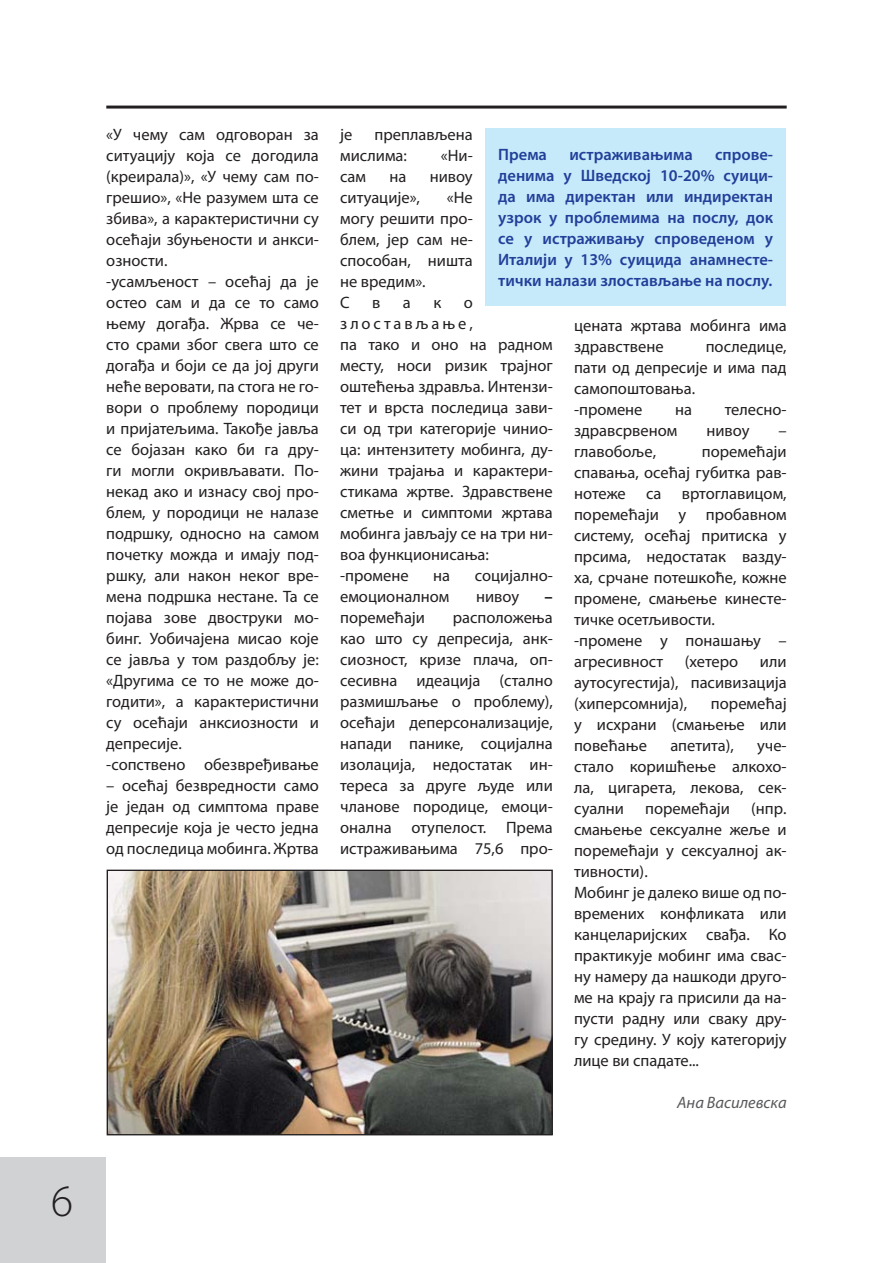
<style>
.page{position:relative;width:893px;height:1263px;background:#fff}
.page>*{position:absolute;margin:0;border:0;box-sizing:border-box;transform-origin:0 0}
.t1{font:300 45px "Myriad Pro";color:#231f20}
.t2{font:16.5px/21px "Myriad Pro";color:#231f20}
.t3{font:600 16.5px/21px "Myriad Pro";color:#223f99;text-align:justify}
.t4{font:italic 16.5px "Myriad Pro";color:#57585a}
.t5{font:700 16.5px "Myriad Pro";color:#231f20}
</style>
<div class="page">
<img style="left:109px;top:872px;width:442px;height:261px">
<div style="left:107px;top:870px;width:446px;height:265px;border:1px solid #231f20"></div>
<div style="left:485px;top:128px;width:301px;height:177px;background:#c6eafa"></div>
<div style="left:0;top:1157px;width:106px;height:106px;background:#d1d2d4"></div>
<hr style="left:106px;top:106px;width:681px;height:3px;background:#231f20">
<h1 class="t1" style="left:51px;top:1176px;width:23px">6</h1>
<p class="t2" style="left:106px;top:124px;width:214px">«У чему сам одговоран за ситуацију која се догодила (креирала)», «У чему сам по&shy;грешио», «Не разумем шта се збива», а карактеристични су осећаји збуњености и анкси&shy;озности.<br>-усамљеност – осећај да је остео сам и да се то само њему догађа. Жрва се че&shy;сто срами због свега што се догађа и боји се да јој други неће веровати, па стога не го&shy;вори о проблему породици и пријатељима. Такође јавља се бојазан како би га дру&shy;ги могли окривљавати. По&shy;некад ако и изнасу свој про&shy;блем, у породици не налазе подршку, односно на самом почетку можда и имају под&shy;ршку, али након неког вре&shy;мена подршка нестане. Та се појава зове двоструки мо&shy;бинг. Уобичајена мисао које се јавља у том раздобљу је: «Другима се то не може до&shy;годити», а карактеристични су осећаји анксиозности и депресије.<br>-сопствено обезвређивање</p>
<p class="t2" style="left:106px;top:775px;width:214px;text-align:justify">– осећај безвредности само је један од симптома праве депресије која је често једна од последица мобинга. Жртва</p>
<p class="t2" style="left:340px;top:124px;width:14px">је</p>
<p class="t2" style="left:340px;top:124px;width:134px;text-indent:34px">преплављена мислима:</p>
<p class="t3" style="left:498px;top:144px;width:50px">Према</p>
<p class="t3" style="left:569px;top:144px;width:125px">истраживањима</p>
<p class="t2" style="left:441px;top:145px;width:33px">«Ни-</p>
<p class="t3" style="left:498px;top:144px;width:276px;text-indent:217px">спрове&shy;денима у Шведској 10-20% суици&shy;да има директан или индиректан узрок у проблемима на послу, док се у истраживању спроведеном у Италији у 13% суицида анамнесте&shy;тички налази злостављање на послу.</p>
<p class="t2" style="left:340px;top:166px;width:27px">сам</p>
<p class="t2" style="left:389px;top:166px;width:18px">на</p>
<p class="t2" style="left:430px;top:166px;width:45px">нивоу</p>
<p class="t2" style="left:340px;top:187px;width:81px">ситуације»,</p>
<p class="t2" style="left:340px;top:187px;width:134px;text-indent:107px">«Не могу решити про&shy;блем, јер сам не&shy;способан, ништа не вредим».<br>С</p>
<p class="t2" style="left:340px;top:292px;width:214px;text-indent:123px">о злостављање,<br>па тако и оно на радном месту, носи ризик трајног оштећења здравља. Интензи&shy;тет и врста последица зави&shy;си од три категорије чинио&shy;ца: интензитету мобинга, ду&shy;жини трајања и карактери&shy;стикама жртве. Здравствене сметње и симптоми жртава мобинга јављају се на три ни&shy;воа функционисања: -промене</p>
<p class="t2" style="left:372px;top:292px;width:10px">в</p>
<p class="t2" style="left:403px;top:292px;width:9px">а</p>
<p class="t2" style="left:433px;top:292px;width:9px">к</p>
<p class="t2" style="left:574px;top:315px;width:214px">цената жртава мобинга има здравствене</p>
<p class="t2" style="left:574px;top:336px;width:214px;text-indent:132px">последице, пати од депресије и има пад самопоштовања.<br>-промене</p>
<p class="t2" style="left:675px;top:399px;width:18px">на</p>
<p class="t2" style="left:725px;top:399px;width:62px">телесно-</p>
<p class="t2" style="left:574px;top:420px;width:105px">здравсрвеном</p>
<p class="t2" style="left:706px;top:420px;width:45px">нивоу</p>
<p class="t2" style="left:778px;top:420px;width:10px">–</p>
<p class="t2" style="left:574px;top:441px;width:84px">главобоље,</p>
<p class="t2" style="left:574px;top:441px;width:214px;text-indent:128px">поремећаји спавања, осећај губитка рав&shy;нотеже са вртоглавицом, поремећаји у пробавном систему, осећај притиска у прсима, недостатак вазду&shy;ха, срчане потешкоће, кожне промене, смањење кинесте&shy;тичке осетљивости. -промене у понашању – агресивност</p>
<p class="t2" style="left:433px;top:565px;width:18px">на</p>
<p class="t2" style="left:475px;top:565px;width:79px">социјално-</p>
<p class="t2" style="left:340px;top:586px;width:111px">емоционалном</p>
<p class="t2" style="left:476px;top:586px;width:45px">нивоу</p>
<p class="t5" style="left:545px;top:586px;width:10px">–</p>
<p class="t2" style="left:340px;top:607px;width:86px">поремећаји</p>
<p class="t2" style="left:340px;top:607px;width:214px;text-align:justify;text-indent:112px">расположења као што су депресија, анк&shy;сиозност, кризе плача, оп&shy;сесивна идеација (стално размишљање о проблему), осећаји деперсонализације, напади панике, социјална изолација, недостатак ин&shy;тереса за друге људе или чланове породице, емоци&shy;онална отупелост. Према истраживањима 75,6 про-</p>
<p class="t2" style="left:685px;top:651px;width:55px">(хетеро</p>
<p class="t2" style="left:574px;top:651px;width:214px;text-align:justify;text-indent:186px">или аутосугестија), пасивизација (хиперсомнија),</p>
<p class="t2" style="left:574px;top:693px;width:214px;text-align:justify;text-indent:137px">поремећај у исхрани (смањење или повећање</p>
<p class="t2" style="left:670px;top:735px;width:65px">апетита),</p>
<p class="t2" style="left:574px;top:735px;width:214px;text-align:justify;text-indent:183px">уче&shy;стало коришћење алкохо&shy;ла, цигарета, лекова, сек&shy;суални</p>
<p class="t2" style="left:645px;top:798px;width:86px">поремећаји</p>
<p class="t2" style="left:574px;top:798px;width:214px;text-indent:177px">(нпр. смањење сексуалне жеље и поремећаји у сексуалној ак&shy;тивности).<br>Мобинг је далеко више од по&shy;времених конфликата или канцеларијских свађа. Ко практикује мобинг има свас&shy;ну намеру да нашкоди друго&shy;ме на крају га присили да на&shy;пусти радну или сваку дру&shy;гу средину. У коју категорију лице ви спадате...</p>
<p class="t4" style="left:677px;top:1092px;width:111px">Ана Василевска</p>
</div>
